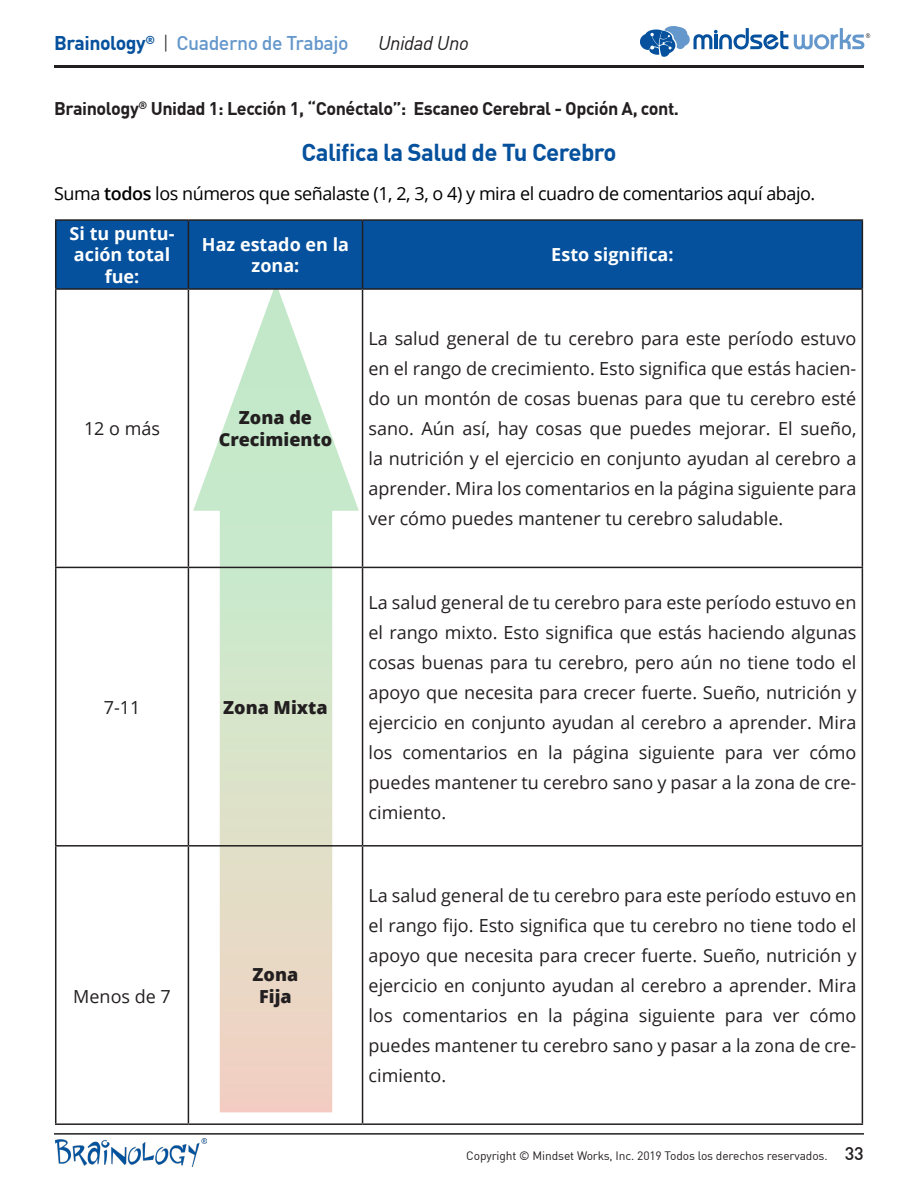
<style>
.page{position:relative;width:918px;height:1188px;background:#fff}
.page>*{position:absolute;margin:0;border:0;box-sizing:border-box;transform-origin:0 0}
.t1{font:700 24px "DIN Offc";letter-spacing:-.025em;color:#05519d}
.t2{font:500 19.5px "DIN Offc";letter-spacing:-.025em;color:#6497cb}
.t3{font:italic 19.5px "DIN Offc";letter-spacing:-.025em;color:#231f20}
.t4{font:18px/30px "Open Sans";color:#231f20;text-align:justify}
.t5{font:18px "Open Sans";letter-spacing:-.025em;color:#000}
.t6{font:700 18px "DIN Offc";letter-spacing:-.025em;color:#231f20}
.t7{font:700 18px/21.6px "Open Sans";color:#fff;text-align:center}
.t8{font:800 18px "Open Sans";color:#231f20}
.t9{font:12px "DIN Offc";letter-spacing:-.01em;color:#231f20}
.s1{font-weight:700;color:#05519d}
.s2{font-weight:300;color:#231f20}
.s3{font-weight:600}
.s4{font-weight:500;font-size:18px}
</style>
<div class="page">
<hr style="left:54px;top:65px;width:810px;height:3px;background:#231f20">
<hr style="left:54px;top:1133px;width:810px;height:2px;background:#231f20">
<svg style="left:794px;top:28px;width:76px;height:21px"></svg>
<svg style="left:640px;top:26px;width:148px;height:31px"></svg>
<img style="left:55px;top:1139px;width:151px;height:28px">
<div style="left:220px;top:453px;width:112px;height:659px;background:linear-gradient(to bottom,#c1f0ce,#f4d1c3)"></div>
<svg style="left:193px;top:290px;width:166px;height:221px"></svg>
<div style="left:56px;top:221px;width:806px;height:67px;background:#05519d"></div>
<hr style="left:55px;top:219px;width:133px;height:2px;background:#231f20">
<hr style="left:55px;top:221px;width:1px;height:67px;background:#231f20">
<hr style="left:188px;top:219px;width:175px;height:2px;background:#231f20">
<hr style="left:188px;top:221px;width:1px;height:67px;background:#231f20">
<hr style="left:363px;top:219px;width:500px;height:2px;background:#231f20">
<hr style="left:362px;top:221px;width:1px;height:67px;background:#231f20">
<hr style="left:862px;top:221px;width:1px;height:67px;background:#231f20">
<hr style="left:55px;top:288px;width:133px;height:2px;background:#231f20">
<hr style="left:55px;top:290px;width:1px;height:277px;background:#231f20">
<hr style="left:188px;top:288px;width:175px;height:2px;background:#231f20">
<hr style="left:188px;top:290px;width:1px;height:277px;background:#231f20">
<hr style="left:363px;top:288px;width:500px;height:2px;background:#231f20">
<hr style="left:362px;top:290px;width:1px;height:277px;background:#231f20">
<hr style="left:862px;top:290px;width:1px;height:277px;background:#231f20">
<hr style="left:55px;top:567px;width:133px;height:1px;background:#231f20">
<hr style="left:55px;top:568px;width:1px;height:277px;background:#231f20">
<hr style="left:188px;top:567px;width:175px;height:1px;background:#231f20">
<hr style="left:188px;top:568px;width:1px;height:277px;background:#231f20">
<hr style="left:363px;top:567px;width:500px;height:1px;background:#231f20">
<hr style="left:362px;top:568px;width:1px;height:277px;background:#231f20">
<hr style="left:862px;top:568px;width:1px;height:277px;background:#231f20">
<hr style="left:55px;top:845px;width:133px;height:2px;background:#231f20">
<hr style="left:55px;top:847px;width:1px;height:276px;background:#231f20">
<hr style="left:188px;top:845px;width:175px;height:2px;background:#231f20">
<hr style="left:188px;top:847px;width:1px;height:276px;background:#231f20">
<hr style="left:363px;top:845px;width:500px;height:2px;background:#231f20">
<hr style="left:362px;top:847px;width:1px;height:276px;background:#231f20">
<hr style="left:862px;top:847px;width:1px;height:276px;background:#231f20">
<hr style="left:55px;top:1123px;width:133px;height:2px;background:#231f20">
<hr style="left:188px;top:1123px;width:175px;height:2px;background:#231f20">
<hr style="left:363px;top:1123px;width:500px;height:2px;background:#231f20">
<p class="t2" style="left:54px;top:30px;width:296px"><span class="s1">Brainology</span><sup>®</sup> <span class="s2">|</span> Cuaderno de Trabajo</p>
<p class="t3" style="left:378px;top:31px;width:92px">Unidad Uno</p>
<p class="t6" style="left:54px;top:97px;width:627px">Brainology<sup>®</sup> Unidad 1: Lección 1, “Conéctalo”: Escaneo Cerebral - Opción A, cont.</p>
<p class="t1" style="left:302px;top:136px;width:316px">Califica la Salud de Tu Cerebro</p>
<p class="t5" style="left:54px;top:181px;width:763px">Suma <span class="s3">todos</span> los números que señalaste (1, 2, 3, o 4) y mira el cuadro de comentarios aquí abajo.</p>
<p class="t7" style="left:70px;top:222px;width:106px">Si tu puntu&shy;ación total fue:</p>
<p class="t7" style="left:202px;top:233px;width:149px">Haz estado en la zona:</p>
<p class="t7" style="left:551px;top:244px;width:124px">Esto significa:</p>
<p class="t4" style="left:84px;top:413px;width:78px">12 o más</p>
<p class="t8" style="left:239px;top:404px;width:75px">Zona de</p>
<p class="t8" style="left:219px;top:426px;width:115px">Crecimiento</p>
<p class="t4" style="left:104px;top:692px;width:38px">7-11</p>
<p class="t8" style="left:223px;top:693px;width:106px">Zona Mixta</p>
<p class="t4" style="left:73px;top:981px;width:99px">Menos de 7</p>
<p class="t8" style="left:253px;top:961px;width:47px">Zona</p>
<p class="t8" style="left:259px;top:983px;width:34px">Fija</p>
<p class="t4" style="left:369px;top:323px;width:489px">La salud general de tu cerebro para este período estuvo en el rango de crecimiento. Esto significa que estás hacien&shy;do un montón de cosas buenas para que tu cerebro esté sano. Aún así, hay cosas que puedes mejorar. El sueño, la nutrición y el ejercicio en conjunto ayudan al cerebro a aprender. Mira los comentarios en la página siguiente para ver cómo puedes mantener tu cerebro saludable.</p>
<p class="t4" style="left:369px;top:587px;width:489px">La salud general de tu cerebro para este período estuvo en el rango mixto. Esto significa que estás haciendo algunas cosas buenas para tu cerebro, pero aún no tiene todo el apoyo que necesita para crecer fuerte. Sueño, nutrición y ejercicio en conjunto ayudan al cerebro a aprender. Mira los comentarios en la página siguiente para ver cómo puedes mantener tu cerebro sano y pasar a la zona de cre&shy;cimiento.</p>
<p class="t4" style="left:369px;top:880px;width:489px">La salud general de tu cerebro para este período estuvo en el rango fijo. Esto significa que tu cerebro no tiene todo el apoyo que necesita para crecer fuerte. Sueño, nutrición y ejercicio en conjunto ayudan al cerebro a aprender. Mira los comentarios en la página siguiente para ver cómo puedes mantener tu cerebro sano y pasar a la zona de cre&shy;cimiento.</p>
<p class="t9" style="left:466px;top:1148px;width:399px">Copyright © Mindset Works, Inc. 2019 Todos los derechos reservados. <span class="s4">33</span></p>
</div>
